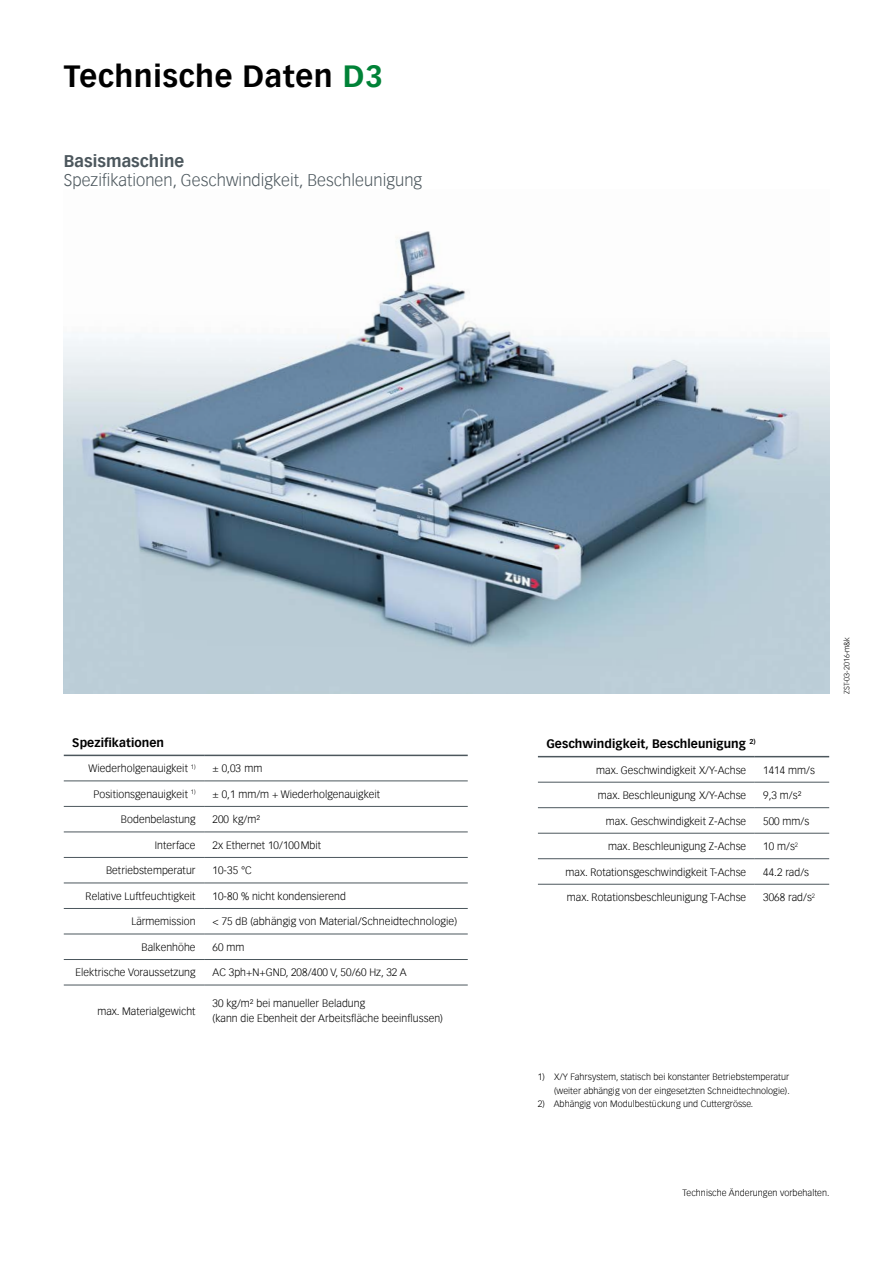
<style>
.page{position:relative;width:893px;height:1263px;background:#fff}
.page>*{position:absolute;margin:0;border:0;box-sizing:border-box;transform-origin:0 0}
.t1{font:700 30px "Vectora Com";letter-spacing:.02em;color:#000}
.t2{font:300 16.5px "Vectora Com";letter-spacing:.005em;color:#4c575d}
.t3{font:700 16.5px "Vectora Com";letter-spacing:.005em;color:#4c575d}
.t4{font:700 12px "Vectora Com";letter-spacing:.005em;color:#000}
.t5{font:300 10.5px/15px "Vectora Com";letter-spacing:.005em;color:#000}
.t6{font:300 9px/13.5px "Vectora Com";letter-spacing:.005em;color:#000;text-align:right}
.t7{font:300 7.5px "Vectora Com";letter-spacing:.005em;color:#000}
.s1{color:#008237}
</style>
<div class="page">
<img style="left:64px;top:231px;width:765px;height:463px">
<hr style="left:64px;top:780px;width:140px;height:1px;background:#4c575d">
<hr style="left:204px;top:780px;width:264px;height:1px;background:#4c575d">
<hr style="left:64px;top:806px;width:140px;height:1px;background:#4c575d">
<hr style="left:204px;top:806px;width:264px;height:1px;background:#4c575d">
<hr style="left:64px;top:831px;width:140px;height:1px;background:#4c575d">
<hr style="left:204px;top:831px;width:264px;height:1px;background:#4c575d">
<hr style="left:64px;top:908px;width:140px;height:1px;background:#4c575d">
<hr style="left:204px;top:908px;width:264px;height:1px;background:#4c575d">
<hr style="left:64px;top:933px;width:140px;height:1px;background:#4c575d">
<hr style="left:204px;top:933px;width:264px;height:1px;background:#4c575d">
<hr style="left:64px;top:959px;width:140px;height:1px;background:#4c575d">
<hr style="left:204px;top:959px;width:264px;height:1px;background:#4c575d">
<hr style="left:64px;top:985px;width:140px;height:1px;background:#4c575d">
<hr style="left:204px;top:985px;width:264px;height:1px;background:#4c575d">
<hr style="left:64px;top:857px;width:140px;height:1px;background:#4c575d">
<hr style="left:204px;top:857px;width:264px;height:1px;background:#4c575d">
<hr style="left:64px;top:755px;width:140px;height:1px;background:#4c575d">
<hr style="left:204px;top:755px;width:264px;height:1px;background:#4c575d">
<hr style="left:64px;top:882px;width:140px;height:1px;background:#4c575d">
<hr style="left:204px;top:882px;width:264px;height:1px;background:#4c575d">
<hr style="left:538px;top:756px;width:217px;height:1px;background:#4c575d">
<hr style="left:755px;top:756px;width:74px;height:1px;background:#4c575d">
<hr style="left:538px;top:782px;width:217px;height:1px;background:#4c575d">
<hr style="left:755px;top:782px;width:74px;height:1px;background:#4c575d">
<hr style="left:538px;top:807px;width:217px;height:1px;background:#4c575d">
<hr style="left:755px;top:807px;width:74px;height:1px;background:#4c575d">
<hr style="left:538px;top:833px;width:217px;height:1px;background:#4c575d">
<hr style="left:755px;top:833px;width:74px;height:1px;background:#4c575d">
<hr style="left:538px;top:858px;width:217px;height:1px;background:#4c575d">
<hr style="left:755px;top:858px;width:74px;height:1px;background:#4c575d">
<hr style="left:538px;top:884px;width:217px;height:1px;background:#4c575d">
<hr style="left:755px;top:884px;width:74px;height:1px;background:#4c575d">
<h1 class="t1" style="left:64px;top:58px;width:321px">Technische Daten <span class="s1">D3</span></h1>
<h2 class="t3" style="left:64px;top:151px;width:122px">Basismaschine</h2>
<h2 class="t2" style="left:64px;top:171px;width:360px">Spezifikationen, Geschwindigkeit, Beschleunigung</h2>
<p class="t4" style="left:72px;top:735px;width:93px">Spezifikationen</p>
<p class="t5" style="left:89px;top:761px;width:109px">Wiederholgenauigkeit <sup>1)</sup></p>
<p class="t5" style="left:213px;top:761px;width:51px">± 0,03 mm</p>
<p class="t5" style="left:93px;top:786px;width:104px">Positionsgenauigkeit <sup>1)</sup></p>
<p class="t5" style="left:213px;top:786px;width:169px">± 0,1 mm/m + Wiederholgenauigkeit</p>
<p class="t5" style="left:121px;top:812px;width:76px">Bodenbelastung</p>
<p class="t5" style="left:213px;top:812px;width:49px">200 kg/m²</p>
<p class="t5" style="left:155px;top:837px;width:42px">Interface</p>
<p class="t5" style="left:213px;top:837px;width:110px">2x Ethernet 10/100Mbit</p>
<p class="t5" style="left:106px;top:863px;width:91px">Betriebstemperatur</p>
<p class="t5" style="left:213px;top:863px;width:41px">10-35 °C</p>
<p class="t5" style="left:86px;top:888px;width:111px">Relative Luftfeuchtigkeit</p>
<p class="t5" style="left:213px;top:888px;width:135px">10-80 % nicht kondensierend</p>
<p class="t5" style="left:131px;top:914px;width:66px">Lärmemission</p>
<p class="t5" style="left:213px;top:914px;width:246px">&lt; 75 dB (abhängig von Material/Schneidtechnologie)</p>
<p class="t5" style="left:141px;top:939px;width:56px">Balkenhöhe</p>
<p class="t5" style="left:213px;top:939px;width:33px">60 mm</p>
<p class="t5" style="left:75px;top:965px;width:122px">Elektrische Voraussetzung</p>
<p class="t5" style="left:213px;top:965px;width:195px">AC 3ph+N+GND, 208/400 V, 50/60 Hz, 32 A</p>
<p class="t5" style="left:97px;top:1003px;width:100px">max. Materialgewicht</p>
<p class="t5" style="left:213px;top:996px;width:232px">30 kg/m² bei manueller Beladung<br>(kann die Ebenheit der Arbeitsfläche beeinflussen)</p>
<p class="t4" style="left:546px;top:736px;width:211px">Geschwindigkeit, Beschleunigung <sup>2)</sup></p>
<p class="t5" style="left:596px;top:762px;width:152px">max. Geschwindigkeit X/Y-Achse</p>
<p class="t5" style="left:763px;top:762px;width:53px">1414 mm/s</p>
<p class="t5" style="left:598px;top:788px;width:150px">max. Beschleunigung X/Y-Achse</p>
<p class="t5" style="left:763px;top:788px;width:40px">9,3 m/s²</p>
<p class="t5" style="left:606px;top:813px;width:142px">max. Geschwindigkeit Z-Achse</p>
<p class="t5" style="left:763px;top:813px;width:48px">500 mm/s</p>
<p class="t5" style="left:608px;top:839px;width:140px">max. Beschleunigung Z-Achse</p>
<p class="t5" style="left:763px;top:839px;width:36px">10 m/s<sup>2</sup></p>
<p class="t5" style="left:566px;top:864px;width:182px">max. Rotationsgeschwindigkeit T-Achse</p>
<p class="t5" style="left:763px;top:864px;width:47px">44.2 rad/s</p>
<p class="t5" style="left:567px;top:890px;width:181px">max. Rotationsbeschleunigung T-Achse</p>
<p class="t5" style="left:763px;top:890px;width:53px">3068 rad/s<sup>2</sup></p>
<p class="t7" style="left:842px;top:694px;width:58px;rotate:-90deg">ZST-03-2016-m&amp;k</p>
<p class="t6" style="left:538px;top:1070px;width:253px">1) X/Y Fahrsystem, statisch bei konstanter Betriebstemperatur (weiter abhängig von der eingesetzten Schneidtechnologie).</p>
<p class="t6" style="left:538px;top:1097px;width:217px">2) Abhängig von Modulbestückung und Cuttergrösse.</p>
<p class="t6" style="left:683px;top:1186px;width:148px">Technische Änderungen vorbehalten.</p>
</div>
